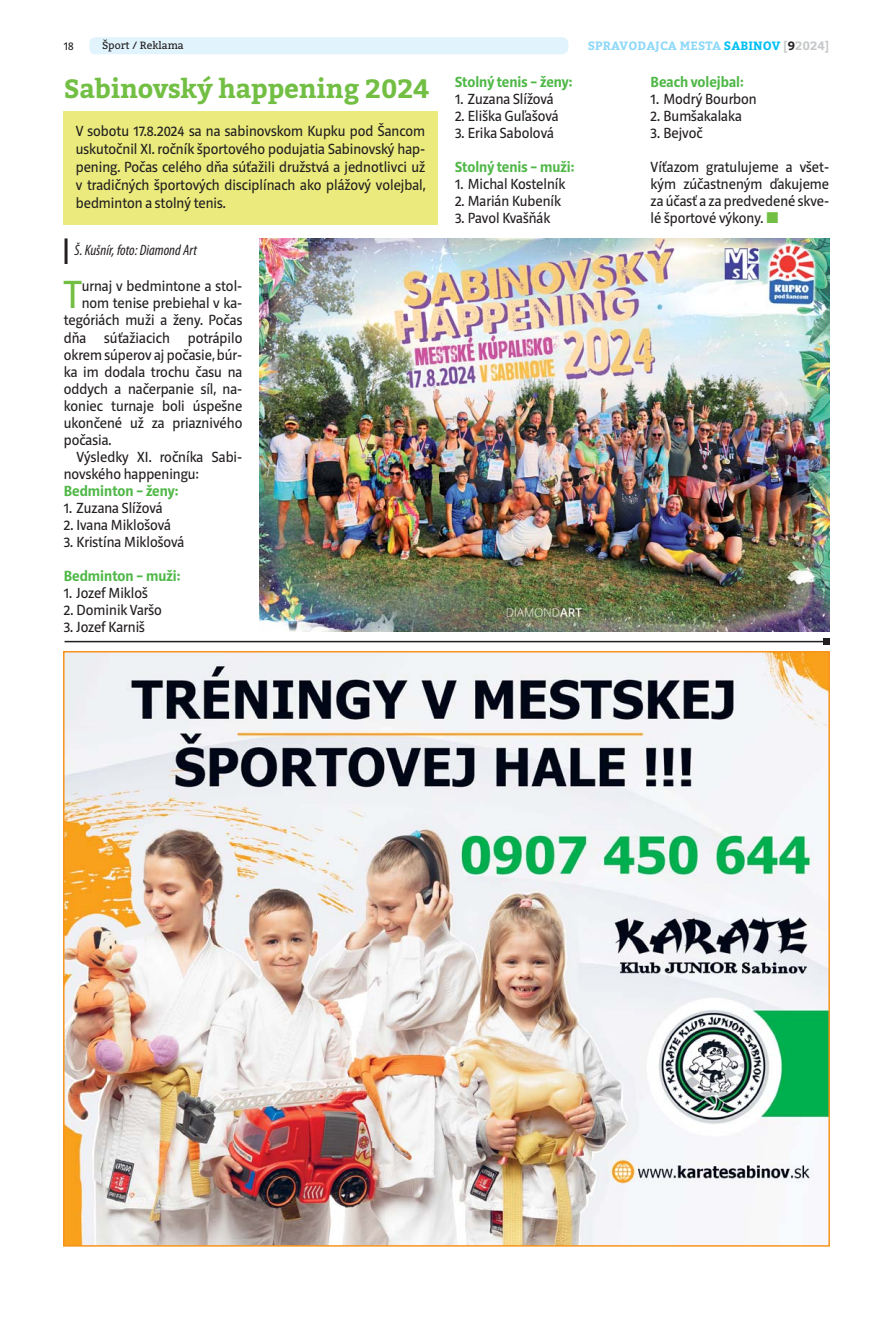
<style>
.page{position:relative;width:893px;height:1319px;background:#fff}
.page>*{position:absolute;margin:0;border:0;box-sizing:border-box;transform-origin:0 0}
.t1{font:40.2px "Riga";color:#72bf44}
.t2{font:700 26.25px "Bitter";letter-spacing:-.01em;color:#72bf44}
.t3{font:15px/18px "Riga";color:#231f20;text-align:justify}
.t4{font:700 15px "Riga";color:#50b848}
.t5{font:italic condensed 15px "Myriad Pro";color:#231f20}
.t6{font:700 12px "Bitter";letter-spacing:.01em;color:#8ed8f8}
.t7{font:12px "Riga";color:#231f20}
.t8{font:10.5px "Bitter";color:#231f20}
.s1{color:#00c0f3}
.s2{color:#c6c8ca}
.s3{color:#231f20}
</style>
<div class="page">
<div style="left:89px;top:37px;width:479px;height:17px;background:#e1f4fd;border-radius:6px"></div>
<img style="left:66px;top:654px;width:761px;height:589px">
<hr style="left:65px;top:640px;width:762px;height:2px;background:#231f20">
<svg style="left:824px;top:638px;width:6px;height:6px"></svg>
<img style="left:259px;top:238px;width:570px;height:393px">
<div style="left:63px;top:111px;width:375px;height:114px;background:#eaeb7c"></div>
<hr style="left:65px;top:238px;width:3px;height:26px;background:#231f20">
<p class="t7" style="left:64px;top:40px;width:11px">18</p>
<p class="t8" style="left:102px;top:40px;width:83px">Šport / Reklama</p>
<p class="t6" style="left:588px;top:40px;width:243px">SPRAVODAJCA MESTA <span class="s1">SABINOV</span> <span class="s2">[</span><span class="s3">9</span><span class="s2">2024]</span></p>
<h2 class="t2" style="left:64px;top:76px;width:367px">Sabinovský happening 2024</h2>
<p class="t3" style="left:76px;top:122px;width:351px">V sobotu 17.8.2024 sa na sabinovskom Kupku pod Šancom uskutočnil XI. ročník športového podujatia Sabinovský hap&shy;pening. Počas celého dňa súťažili družstvá a jednotlivci už v tradičných športových disciplínach ako plážový volejbal, bedminton a stolný tenis.</p>
<p class="t5" style="left:75px;top:245px;width:124px">Š. Kušnír, foto: Diamond Art</p>
<h1 class="t1" style="left:64px;top:275px;width:19px">T</h1>
<p class="t3" style="left:82px;top:278px;width:162px">urnaj v bedmintone a stol-</p>
<p class="t3" style="left:82px;top:295px;width:162px">nom tenise prebiehal v ka-</p>
<p class="t3" style="left:64px;top:312px;width:180px">tegóriách muži a ženy. Počas</p>
<p class="t3" style="left:64px;top:329px;width:180px">dňa súťažiacich potrápilo</p>
<p class="t3" style="left:64px;top:346px;width:180px">okrem súperov aj počasie, búr-</p>
<p class="t3" style="left:64px;top:363px;width:180px">ka im dodala trochu času na</p>
<p class="t3" style="left:64px;top:380px;width:180px">oddych a načerpanie síl, na-</p>
<p class="t3" style="left:64px;top:397px;width:180px">koniec turnaje boli úspešne</p>
<p class="t3" style="left:64px;top:414px;width:180px">ukončené už za priaznivého</p>
<p class="t3" style="left:64px;top:431px;width:49px">počasia.</p>
<p class="t3" style="left:77px;top:448px;width:167px">Výsledky XI. ročníka Sabi-</p>
<p class="t3" style="left:64px;top:465px;width:137px">novského happeningu:</p>
<p class="t4" style="left:64px;top:483px;width:116px">Bedminton – ženy:</p>
<p class="t3" style="left:64px;top:499px;width:100px">1. Zuzana Slížová</p>
<p class="t3" style="left:64px;top:516px;width:109px">2. Ivana Miklošová</p>
<p class="t3" style="left:64px;top:533px;width:122px">3. Kristína Miklošová</p>
<p class="t4" style="left:64px;top:568px;width:118px">Bedminton – muži:</p>
<p class="t3" style="left:64px;top:584px;width:86px">1. Jozef Mikloš</p>
<p class="t3" style="left:64px;top:601px;width:100px">2. Dominik Varšo</p>
<p class="t3" style="left:64px;top:618px;width:83px">3. Jozef Karniš</p>
<p class="t4" style="left:455px;top:75px;width:119px">Stolný tenis – ženy:</p>
<p class="t3" style="left:455px;top:91px;width:100px">1. Zuzana Slížová</p>
<p class="t3" style="left:455px;top:108px;width:105px">2. Eliška Guľašová</p>
<p class="t3" style="left:455px;top:125px;width:100px">3. Erika Sabolová</p>
<p class="t4" style="left:455px;top:160px;width:121px">Stolný tenis – muži:</p>
<p class="t3" style="left:455px;top:176px;width:112px">1. Michal Kostelník</p>
<p class="t3" style="left:455px;top:193px;width:108px">2. Marián Kubeník</p>
<p class="t3" style="left:455px;top:210px;width:97px">3. Pavol Kvašňák</p>
<p class="t4" style="left:651px;top:75px;width:95px">Beach volejbal:</p>
<p class="t3" style="left:651px;top:91px;width:108px">1. Modrý Bourbon</p>
<p class="t3" style="left:651px;top:108px;width:93px">2. Bumšakalaka</p>
<p class="t3" style="left:651px;top:125px;width:54px">3. Bejvoč</p>
<p class="t3" style="left:651px;top:159px;width:180px;line-height:17px">Víťazom gratulujeme a všet&shy;kým zúčastneným ďakujeme za účasť a za predvedené skve&shy;lé športové výkony.</p>
</div>
